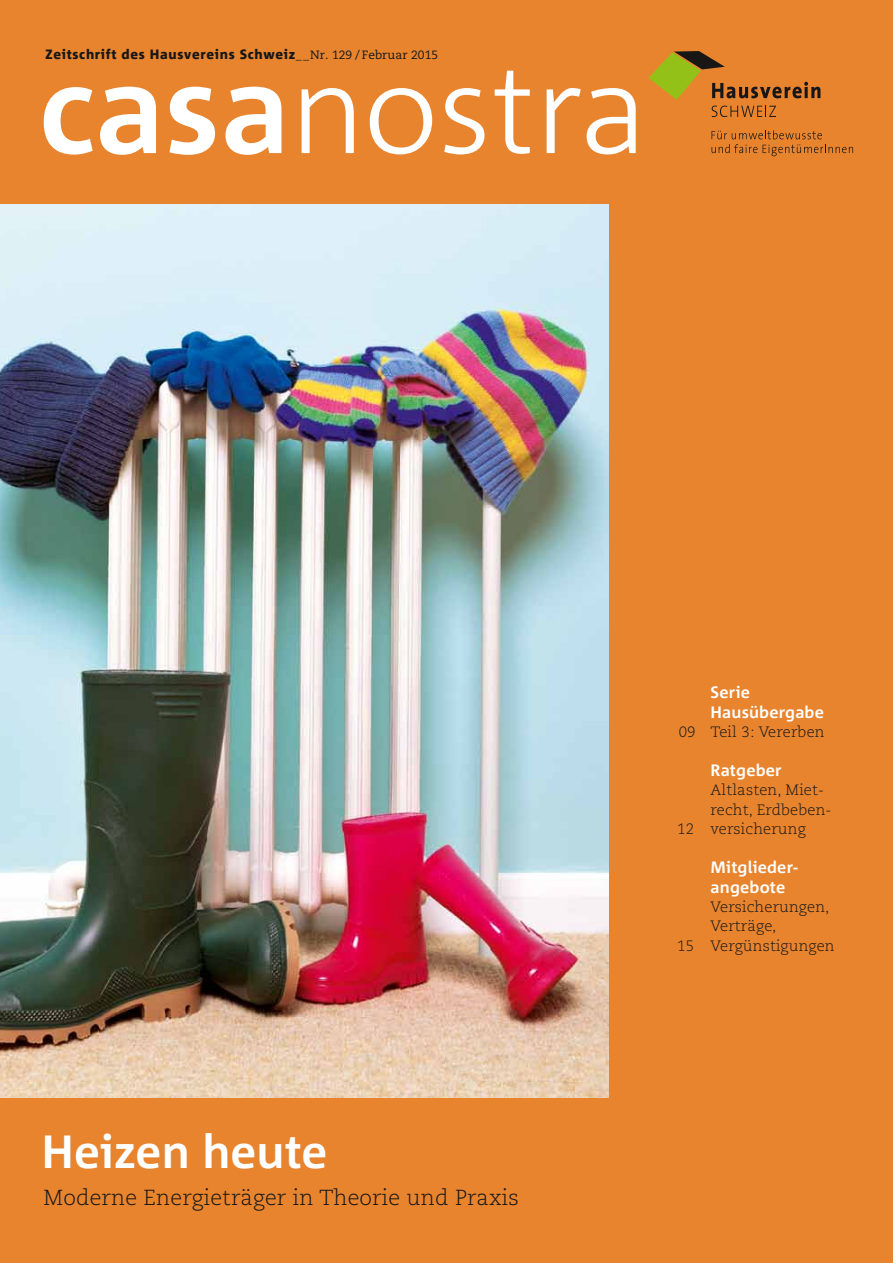
<style>
.page{position:relative;width:893px;height:1263px;background:#e8842e}
.page>*{position:absolute;margin:0;border:0;box-sizing:border-box;transform-origin:0 0}
.t1{font:300 125.85px "Corpid";color:#fff}
.t2{font:700 46.5px "Corpid";color:#fff}
.t3{font:300 21.75px "Caecilia";letter-spacing:.01em;color:#181716}
.t4{font:700 16.5px/19.4px "Corpid";letter-spacing:.01em;color:#fff}
.t5{font:300 15px/19.4px "Caecilia";letter-spacing:.01em;color:#181716}
.t6{font:800 13.5px "Corpid";letter-spacing:.05em;color:#181716}
.s1{font-family:"Caecilia";font-weight:400;font-size:12px}
.s2{font-weight:700}
</style>
<div class="page">
<svg style="left:712px;top:106px;width:64px;height:11px"></svg>
<svg style="left:648px;top:51px;width:172px;height:49px"></svg>
<svg style="left:711px;top:130px;width:142px;height:26px"></svg>
<img style="left:0;top:204px;width:608px;height:893px">
<p class="t6" style="left:45px;top:47px;width:394px">Zeitschrift des Hausvereins Schweiz<span class="s1">__Nr. 129 / Februar 2015</span></p>
<h1 class="t1" style="left:39px;top:41px;width:610px"><span class="s2">casa</span>nostra</h1>
<h2 class="t2" style="left:41px;top:1127px;width:288px">Heizen heute</h2>
<h3 class="t3" style="left:44px;top:1185px;width:477px">Moderne Energieträger in Theorie und Praxis</h3>
<p class="t5" style="left:679px;top:723px;width:18px">09</p>
<p class="t5" style="left:677px;top:820px;width:18px">12</p>
<p class="t5" style="left:677px;top:936px;width:18px">15</p>
<p class="t4" style="left:711px;top:683px;width:115px">Serie<br>Hausübergabe</p>
<p class="t5" style="left:711px;top:723px;width:116px">Teil 3: Vererben</p>
<p class="t4" style="left:711px;top:761px;width:73px">Ratgeber</p>
<p class="t5" style="left:711px;top:781px;width:122px">Altlasten, Miet&shy;recht, Erdbeben&shy;versicherung</p>
<p class="t4" style="left:711px;top:858px;width:89px">Mitglieder&shy;angebote</p>
<p class="t5" style="left:711px;top:897px;width:126px">Versicherungen,<br>Verträge,<br>Vergünstigungen</p>
</div>
